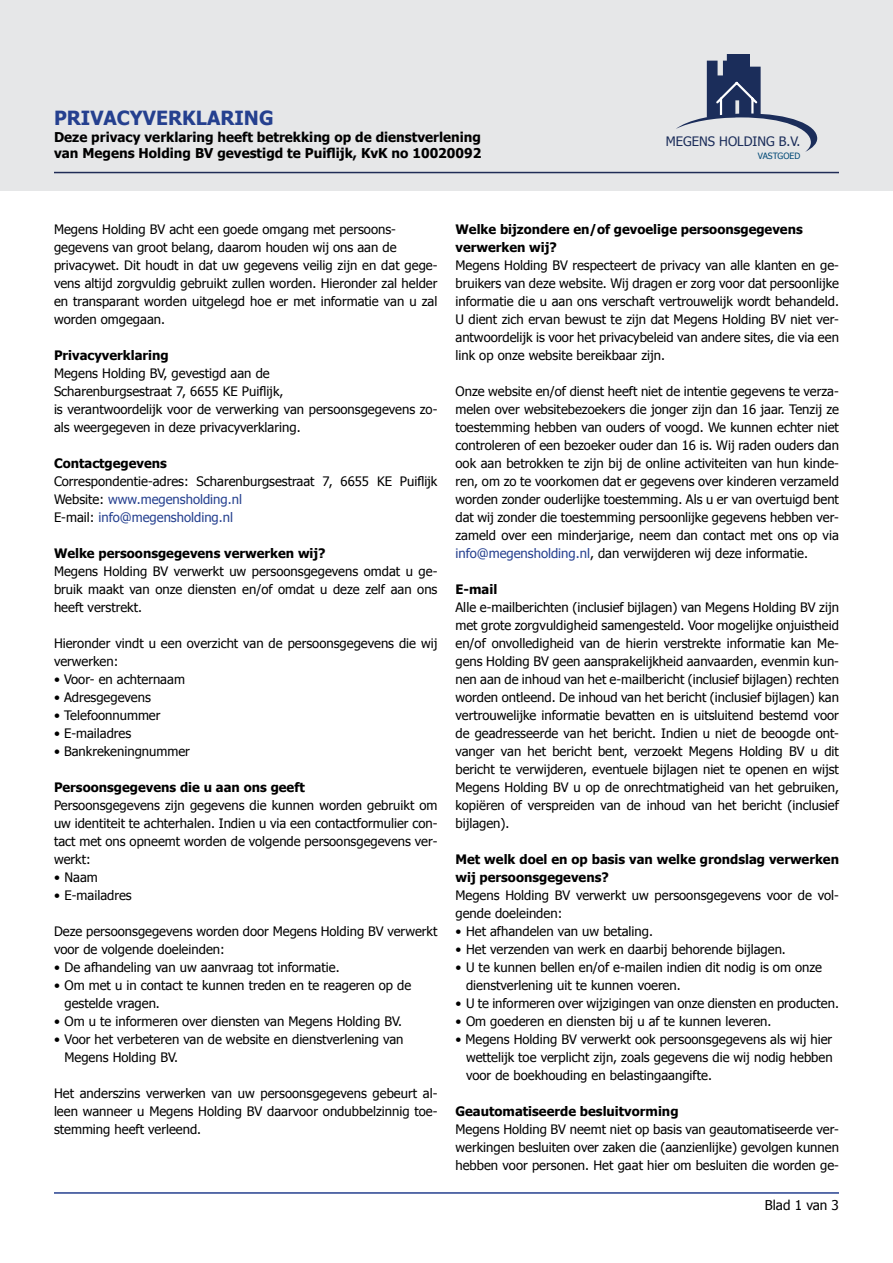
<style>
.page{position:relative;width:893px;height:1263px;background:#fff}
.page>*{position:absolute;margin:0;border:0;box-sizing:border-box;transform-origin:0 0}
.t1{font:700 19.5px "Tahoma";color:#25408f}
.t2{font:700 13.5px/16.2px "Tahoma";color:#000}
.t3{font:13.5px "Tahoma";color:#000}
.t4{font:13.05px/18px "Tahoma";color:#000}
.t5{font:700 13.05px/18px "Tahoma";color:#000}
.t6{font:13.05px "Tahoma";color:#1b2d5a}
.t7{font:8.7px "Tahoma";color:#014976}
.s1{color:#25408f}
</style>
<div class="page">
<div style="left:0;top:0;width:893px;height:191px;background:#e6e7e8"></div>
<svg style="left:676px;top:54px;width:141px;height:98px"></svg>
<hr style="left:54px;top:172px;width:785px;height:1px;background:#202c56">
<hr style="left:54px;top:1192px;width:785px;height:2px;background:#25408f">
<h1 class="t1" style="left:54px;top:105px;width:221px">Privacyverklaring</h1>
<p class="t2" style="left:54px;top:128px;width:429px">Deze privacy verklaring heeft betrekking op de dienstverlening van Megens Holding BV gevestigd te Puiflijk, KvK no 10020092</p>
<p class="t6" style="left:666px;top:132px;width:136px">MEGENS HOLDING B.V.</p>
<p class="t7" style="left:758px;top:150px;width:44px">VASTGOED</p>
<p class="t4" style="left:54px;top:220px;width:385px">Megens Holding BV acht een goede omgang met persoons&shy;gegevens van groot belang, daarom houden wij ons aan de privacywet. Dit houdt in dat uw gegevens veilig zijn en dat gege&shy;vens altijd zorgvuldig gebruikt zullen worden. Hieronder zal helder en transparant worden uitgelegd hoe er met informatie van u zal worden omgegaan.</p>
<p class="t5" style="left:54px;top:345px;width:116px">Privacyverklaring</p>
<p class="t4" style="left:54px;top:364px;width:385px">Megens Holding BV, gevestigd aan de<br>Scharenburgsestraat 7, 6655 KE Puiflijk,<br>is verantwoordelijk voor de verwerking van persoonsgegevens zo&shy;als weergegeven in deze privacyverklaring.</p>
<p class="t5" style="left:54px;top:453px;width:114px">Contactgegevens</p>
<p class="t4" style="left:54px;top:472px;width:385px">Correspondentie-adres: Scharenburgsestraat 7, 6655 KE Puiflijk<br>Website: <span class="s1">www.megensholding.nl<br></span>E-mail: <span class="s1">info@megensholding.nl</span></p>
<p class="t5" style="left:54px;top:543px;width:273px">Welke persoonsgegevens verwerken wij?</p>
<p class="t4" style="left:54px;top:562px;width:385px;text-align:justify">Megens Holding BV verwerkt uw persoonsgegevens omdat u ge&shy;bruik maakt van onze diensten en/of omdat u deze zelf aan ons heeft verstrekt.</p>
<p class="t4" style="left:54px;top:634px;width:385px">Hieronder vindt u een overzicht van de persoonsgegevens die wij verwerken:</p>
<p class="t4" style="left:54px;top:670px;width:132px">• Voor- en achternaam</p>
<p class="t4" style="left:54px;top:688px;width:98px">• Adresgegevens</p>
<p class="t4" style="left:54px;top:706px;width:108px">• Telefoonnummer</p>
<p class="t4" style="left:54px;top:724px;width:79px">• E-mailadres</p>
<p class="t4" style="left:54px;top:742px;width:137px">• Bankrekeningnummer</p>
<p class="t5" style="left:54px;top:777px;width:252px">Persoonsgegevens die u aan ons geeft</p>
<p class="t4" style="left:54px;top:796px;width:385px;text-align:justify">Persoonsgegevens zijn gegevens die kunnen worden gebruikt om uw identiteit te achterhalen. Indien u via een contactformulier con&shy;tact met ons opneemt worden de volgende persoonsgegevens ver&shy;werkt:</p>
<p class="t4" style="left:54px;top:868px;width:45px">• Naam</p>
<p class="t4" style="left:54px;top:886px;width:79px">• E-mailadres</p>
<p class="t4" style="left:54px;top:922px;width:385px">Deze persoonsgegevens worden door Megens Holding BV verwerkt voor de volgende doeleinden:</p>
<p class="t4" style="left:54px;top:958px;width:287px">• De afhandeling van uw aanvraag tot informatie.</p>
<p class="t4" style="left:65px;top:976px;width:348px;text-indent:-11px">• Om met u in contact te kunnen treden en te reageren op de gestelde vragen.</p>
<p class="t4" style="left:54px;top:1012px;width:349px">• Om u te informeren over diensten van Megens Holding BV.</p>
<p class="t4" style="left:65px;top:1030px;width:341px;text-indent:-11px">• Voor het verbeteren van de website en dienstverlening van<br>Megens Holding BV.</p>
<p class="t4" style="left:54px;top:1084px;width:385px;text-align:justify">Het anderszins verwerken van uw persoonsgegevens gebeurt al&shy;leen wanneer u Megens Holding BV daarvoor ondubbelzinnig toe&shy;stemming heeft verleend.</p>
<p class="t5" style="left:455px;top:219px;width:349px">Welke bijzondere en/of gevoelige persoonsgegevens verwerken wij?</p>
<p class="t4" style="left:455px;top:256px;width:385px;text-align:justify">Megens Holding BV respecteert de privacy van alle klanten en ge&shy;bruikers van deze website. Wij dragen er zorg voor dat persoonlijke informatie die u aan ons verschaft vertrouwelijk wordt behandeld.<br>U dient zich ervan bewust te zijn dat Megens Holding BV niet ver&shy;antwoordelijk is voor het privacybeleid van andere sites, die via een link op onze website bereikbaar zijn.</p>
<p class="t4" style="left:455px;top:382px;width:385px;text-align:justify">Onze website en/of dienst heeft niet de intentie gegevens te verza&shy;melen over websitebezoekers die jonger zijn dan 16 jaar. Tenzij ze toestemming hebben van ouders of voogd. We kunnen echter niet controleren of een bezoeker ouder dan 16 is. Wij raden ouders dan ook aan betrokken te zijn bij de online activiteiten van hun kinde&shy;ren, om zo te voorkomen dat er gegevens over kinderen verzameld worden zonder ouderlijke toestemming. Als u er van overtuigd bent dat wij zonder die toestemming persoonlijke gegevens hebben ver&shy;zameld over een minderjarige, neem dan contact met ons op via <span class="s1">info@megensholding.nl</span>, dan verwijderen wij deze informatie.</p>
<p class="t5" style="left:455px;top:579px;width:43px">E-mail</p>
<p class="t4" style="left:455px;top:598px;width:385px;text-align:justify">Alle e-mailberichten (inclusief bijlagen) van Megens Holding BV zijn met grote zorgvuldigheid samengesteld. Voor mogelijke onjuistheid en/of onvolledigheid van de hierin verstrekte informatie kan Me&shy;gens Holding BV geen aansprakelijkheid aanvaarden, evenmin kun&shy;nen aan de inhoud van het e-mailbericht (inclusief bijlagen) rechten worden ontleend. De inhoud van het bericht (inclusief bijlagen) kan vertrouwelijke informatie bevatten en is uitsluitend bestemd voor de geadresseerde van het bericht. Indien u niet de beoogde ont&shy;vanger van het bericht bent, verzoekt Megens Holding BV u dit bericht te verwijderen, eventuele bijlagen niet te openen en wijst Megens Holding BV u op de onrechtmatigheid van het gebruiken, kopiëren of verspreiden van de inhoud van het bericht (inclusief bijlagen).</p>
<p class="t5" style="left:455px;top:849px;width:385px">Met welk doel en op basis van welke grondslag verwerken wij persoonsgegevens?</p>
<p class="t4" style="left:455px;top:886px;width:385px">Megens Holding BV verwerkt uw persoonsgegevens voor de vol&shy;gende doeleinden:</p>
<p class="t4" style="left:455px;top:922px;width:199px">• Het afhandelen van uw betaling.</p>
<p class="t4" style="left:455px;top:940px;width:332px">• Het verzenden van werk en daarbij behorende bijlagen.</p>
<p class="t4" style="left:466px;top:958px;width:358px;text-indent:-11px">• U te kunnen bellen en/of e-mailen indien dit nodig is om onze dienstverlening uit te kunnen voeren.</p>
<p class="t4" style="left:455px;top:994px;width:385px">• U te informeren over wijzigingen van onze diensten en producten.</p>
<p class="t4" style="left:455px;top:1012px;width:317px">• Om goederen en diensten bij u af te kunnen leveren.</p>
<p class="t4" style="left:466px;top:1030px;width:368px;text-align:justify;text-indent:-11px">• Megens Holding BV verwerkt ook persoonsgegevens als wij hier wettelijk toe verplicht zijn, zoals gegevens die wij nodig hebben voor de boekhouding en belastingaangifte.</p>
<p class="t5" style="left:455px;top:1101px;width:225px">Geautomatiseerde besluitvorming</p>
<p class="t4" style="left:455px;top:1120px;width:385px;text-align:justify">Megens Holding BV neemt niet op basis van geautomatiseerde ver&shy;werkingen besluiten over zaken die (aanzienlijke) gevolgen kunnen hebben voor personen. Het gaat hier om besluiten die worden ge-</p>
<p class="t3" style="left:765px;top:1196px;width:76px">Blad 1 van 3</p>
</div>
